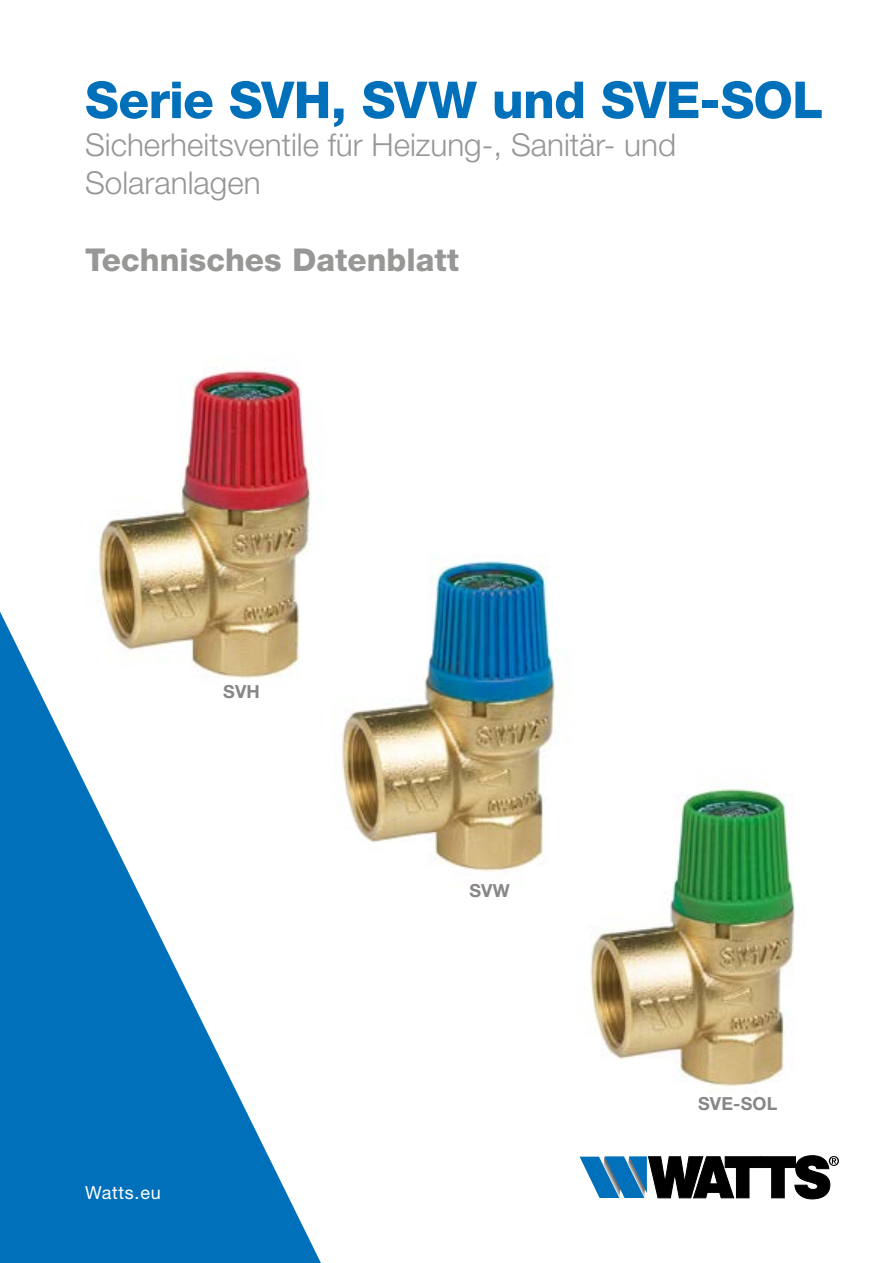
<style>
.page{position:relative;width:893px;height:1263px;background:#fff}
.page>*{position:absolute;margin:0;border:0;box-sizing:border-box;transform-origin:0 0}
.t1{font:800 51px "Helvetica Neue LT Std";letter-spacing:-.015em;color:#0070ba}
.t2{font:300 31.5px/37.8px "Helvetica Neue LT Std";color:#979796}
.t3{font:800 31.5px "Helvetica Neue LT Std";color:#979796}
.t4{font:700 18px "Helvetica Neue LT Std";letter-spacing:.01em;color:#878787}
.t5{font:18px "Helvetica Neue LT Std";letter-spacing:.04em;color:#fff}
</style>
<div class="page">
<svg style="left:580px;top:1155px;width:259px;height:44px"></svg>
<svg style="left:0;top:612px;width:321px;height:651px;fill:#0070ba"></svg>
<img style="left:85px;top:370px;width:227px;height:315px">
<img style="left:310px;top:555px;width:254px;height:358px">
<img style="left:590px;top:789px;width:205px;height:300px">
<h1 class="t1" style="left:85px;top:70px;width:739px">Serie SVH, SVW und SVE-SOL</h1>
<p class="t2" style="left:85px;top:125px;width:593px">Sicherheitsventile für Heizung-, Sanitär- und<br>Solaranlagen</p>
<p class="t3" style="left:85px;top:241px;width:375px">Technisches Datenblatt</p>
<p class="t4" style="left:223px;top:680px;width:38px">SVH</p>
<p class="t5" style="left:85px;top:1182px;width:77px">Watts.eu</p>
<p class="t4" style="left:469px;top:880px;width:42px">SVW</p>
<p class="t4" style="left:698px;top:1092px;width:81px">SVE-SOL</p>
</div>
